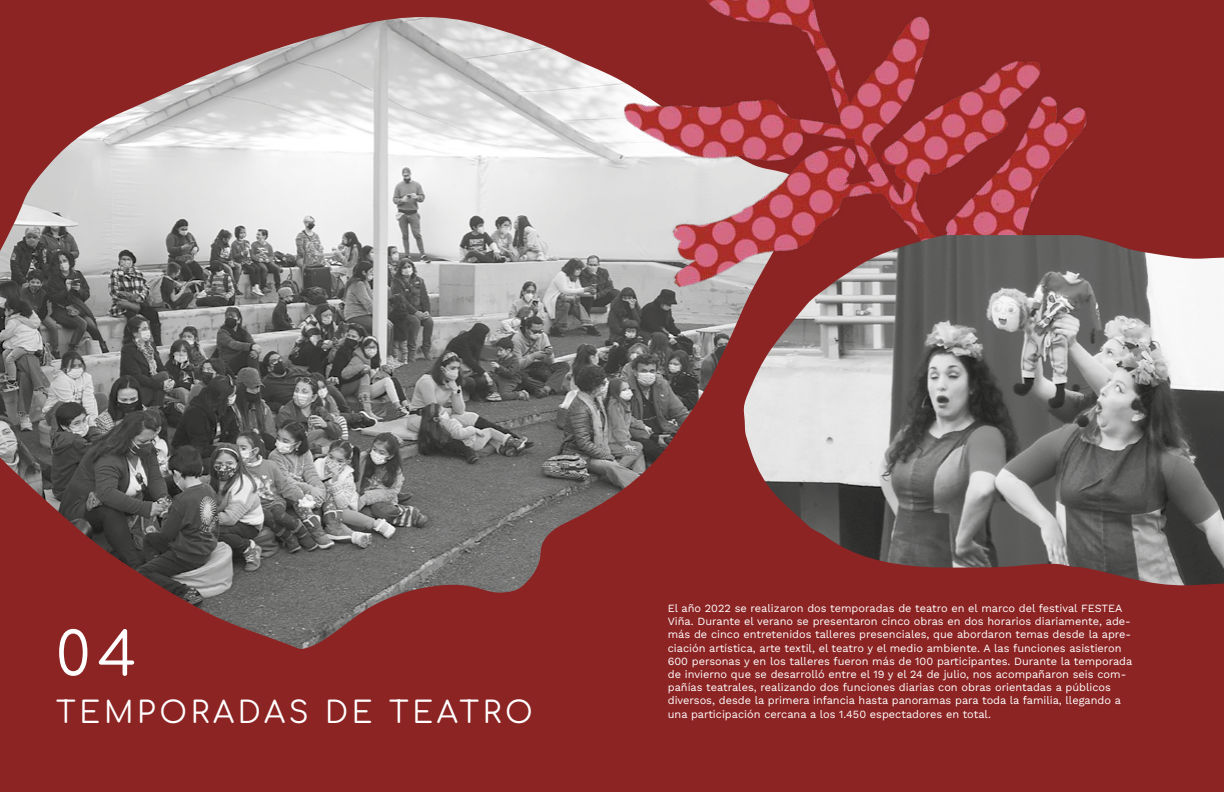
<style>
.page{position:relative;width:1224px;height:792px;background:#8d2424}
.page>*{position:absolute;margin:0;border:0;box-sizing:border-box;transform-origin:0 0}
.t1{font:60px "Comfortaa";color:#fff}
.t2{font:30px "Comfortaa";letter-spacing:.125em;color:#fff}
.t3{font:11px/13.2px "Work Sans";color:#fff}
</style>
<div class="page">
<img style="left:0;top:17px;width:543px;height:632px">
<img style="left:469px;top:0;width:618px;height:542px">
<img style="left:743px;top:235px;width:481px;height:351px">
<h1 class="t1" style="left:56px;top:600px;width:82px">04</h1>
<h2 class="t2" style="left:56px;top:685px;width:478px">TEMPORADAS DE TEATRO</h2>
<p class="t3" style="left:668px;top:601px;width:466px">El año 2022 se realizaron dos temporadas de teatro en el marco del festival FESTEA Viña. Durante el verano se presentaron cinco obras en dos horarios diariamente, ade&shy;más de cinco entretenidos talleres presenciales, que abordaron temas desde la apre&shy;ciación artística, arte textil, el teatro y el medio ambiente. A las funciones asistieron 600 personas y en los talleres fueron más de 100 participantes. Durante la temporada de invierno que se desarrolló entre el 19 y el 24 de julio, nos acompañaron seis com&shy;pañías teatrales, realizando dos funciones diarias con obras orientadas a públicos diversos, desde la primera infancia hasta panoramas para toda la familia, llegando a una participación cercana a los 1.450 espectadores en total.</p>
</div>
